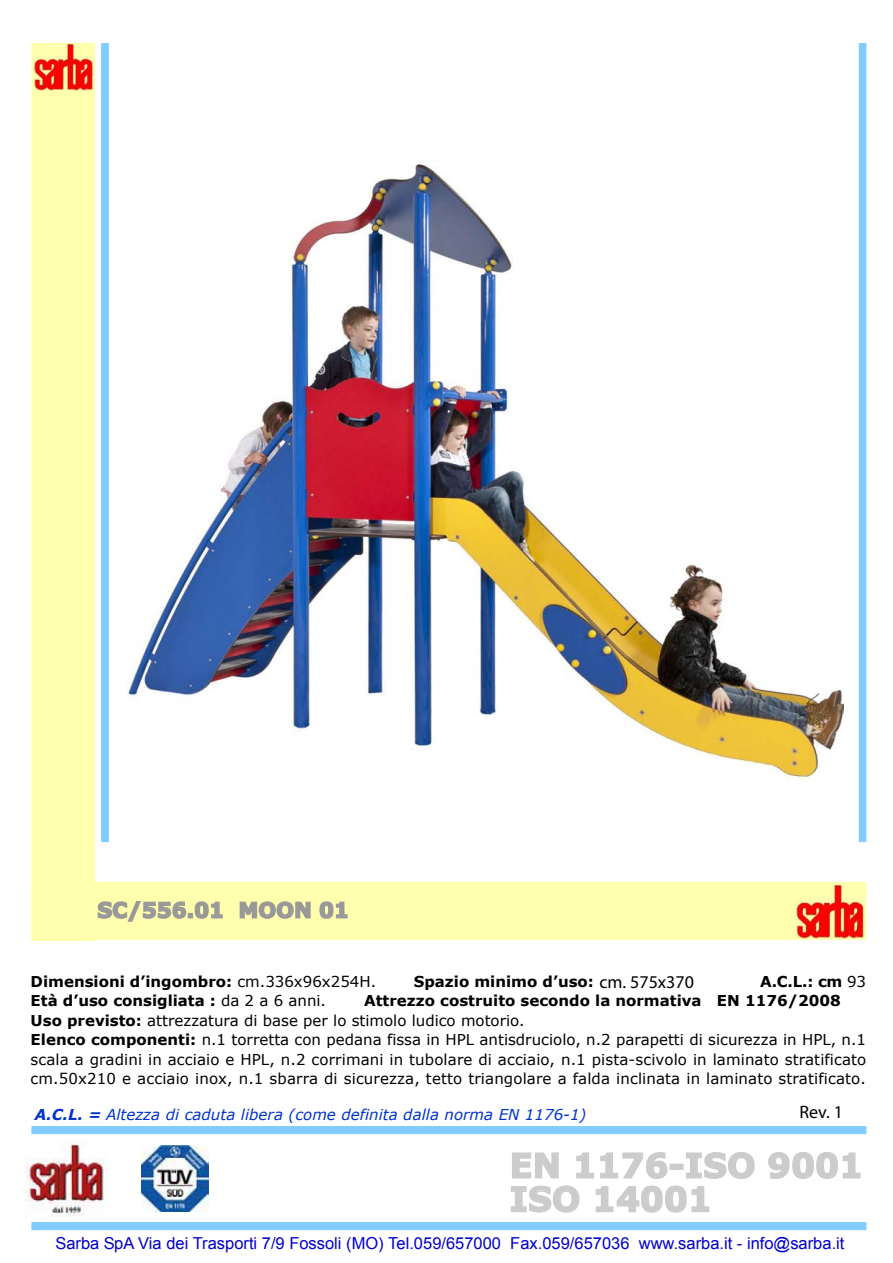
<style>
.page{position:relative;width:893px;height:1263px;background:#fff}
.page>*{position:absolute;margin:0;border:0;box-sizing:border-box;transform-origin:0 0}
.t1{font:700 33.75px/33.8px "Verdana";color:#ccc}
.t2{font:700 21px "Verdana";color:#999}
.t3{font:18px "Myriad Pro";color:#000}
.t4{font:16.5px "Arial";color:#00c}
.t5{font:15px/19.5px "Verdana";letter-spacing:.01em;color:#000}
.t6{font:700 15px "Verdana";color:#000}
.t7{font:italic 15px "Verdana";color:#03c}
.s1{font-weight:400}
.s2{font-weight:700}
</style>
<div class="page">
<div style="left:32px;top:882px;width:834px;height:57px;background:#ffffad"></div>
<div style="left:32px;top:43px;width:63px;height:898px;background:#ffffad"></div>
<div style="left:102px;top:43px;width:6px;height:799px;background:#80ccff"></div>
<div style="left:859px;top:43px;width:7px;height:799px;background:#80ccff"></div>
<div style="left:32px;top:1126px;width:834px;height:8px;background:#80ccff"></div>
<div style="left:32px;top:1222px;width:834px;height:8px;background:#80ccff"></div>
<img style="left:33px;top:45px;width:61px;height:46px">
<img style="left:795px;top:886px;width:69px;height:52px">
<img style="left:26px;top:1144px;width:81px;height:73px">
<img style="left:142px;top:1145px;width:66px;height:67px">
<svg style="left:768px;top:1152px;width:93px;height:27px"></svg>
<svg style="left:511px;top:1152px;width:244px;height:61px"></svg>
<svg style="left:97px;top:901px;width:126px;height:21px"></svg>
<svg style="left:239px;top:901px;width:72px;height:18px"></svg>
<svg style="left:319px;top:901px;width:29px;height:18px"></svg>
<img style="left:127px;top:161px;width:717px;height:619px">
<h2 class="t2" style="left:97px;top:895px;width:253px">SC/556.01 MOON 01</h2>
<p class="t6" style="left:31px;top:970px;width:347px">Dimensioni d’ingombro: <span class="s1">cm.336x96x254H.</span></p>
<p class="t6" style="left:414px;top:970px;width:281px">Spazio minimo d’uso: <span class="s1">cm.480x750</span></p>
<p class="t6" style="left:760px;top:970px;width:107px">A.C.L.: cm <span class="s1">93</span></p>
<p class="t6" style="left:31px;top:990px;width:297px">Età d’uso consigliata : <span class="s1">da 2 a 6 anni.</span></p>
<p class="t3" style="left:600px;top:971px;width:96px">cm. 575x370</p>
<p class="t5" style="left:31px;top:991px;width:837px;text-indent:333px"><span class="s2">Attrezzo costruito secondo la normativa EN 1176/2008<br>Uso previsto:</span> attrezzatura di base per lo stimolo ludico motorio.<br><span class="s2">Elenco componenti:</span> n.1 torretta con pedana fissa in HPL antisdruciolo, n.2 parapetti di sicurezza in HPL, n.1 scala a gradini in acciaio e HPL, n.2 corrimani in tubolare di acciaio, n.1 pista-scivolo in laminato stratificato cm.50x210 e acciaio inox, n.1 sbarra di sicurezza, tetto triangolare a falda inclinata in laminato stratificato.</p>
<p class="t3" style="left:799px;top:1101px;width:45px">Rev. 1</p>
<p class="t7" style="left:34px;top:1104px;width:554px"><span class="s2">A.C.L.=</span> Altezza di caduta libera (come definita dalla norma EN 1176-1)</p>
<h1 class="t1" style="left:510px;top:1148px;width:355px">EN 1176-ISO 9001<br>ISO 14001</h1>
<p class="t4" style="left:55px;top:1232px;width:791px">Sarba SpA Via dei Trasporti 7/9 Fossoli (MO) Tel.059/657000 Fax.059/657036 www.sarba.it - info@sarba.it</p>
</div>
